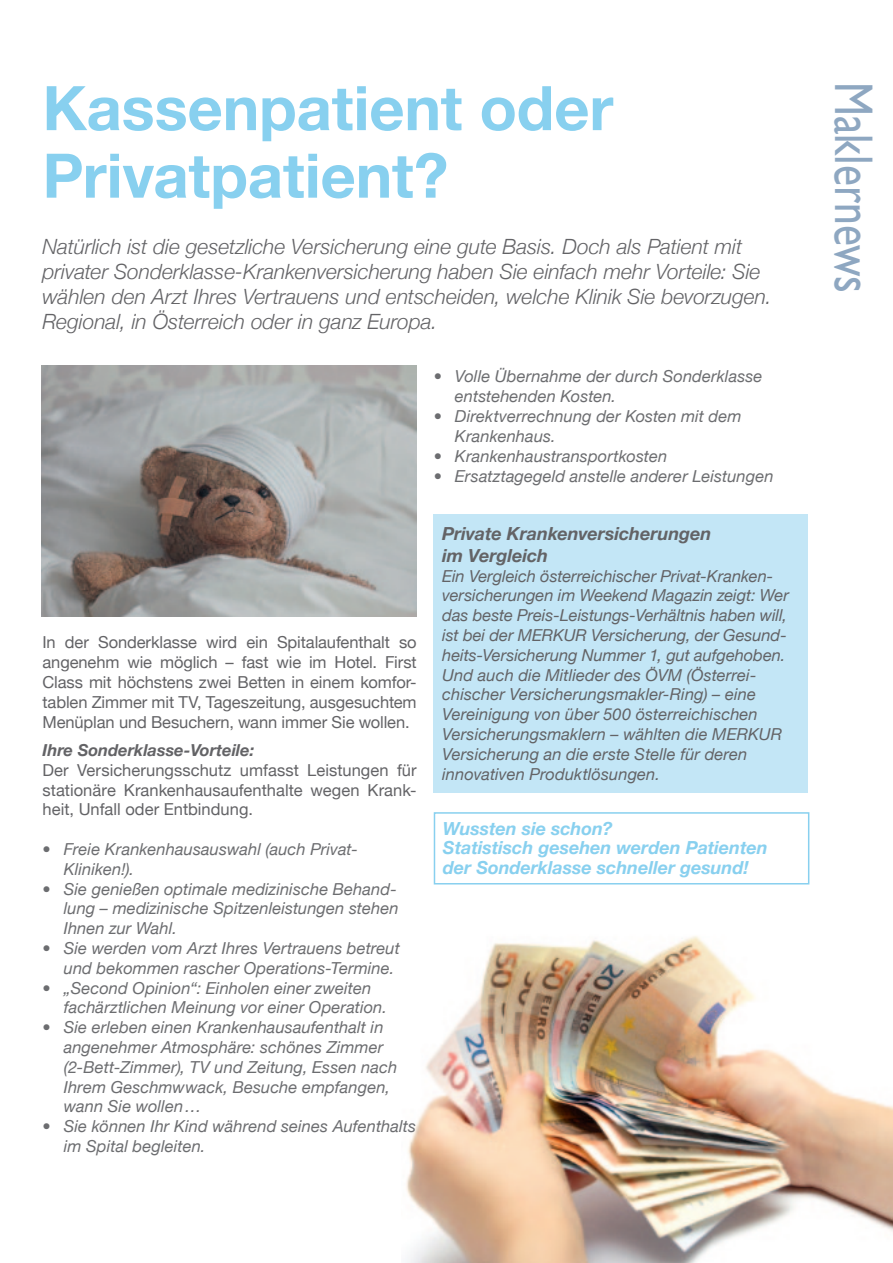
<style>
.page{position:relative;width:893px;height:1263px;background:#fff}
.page>*{position:absolute;margin:0;border:0;box-sizing:border-box;transform-origin:0 0}
.t1{font:700 61.5px/67.5px "Helvetica Neue";color:#88d0ef}
.t2{font:54.3px "Gill Sans";color:#8ea7c1;scale:.8 1}
.t3{font:italic 300 21px/25.2px "Helvetica Neue";color:#636366}
.t4{font:italic 700 18px/19.5px "Helvetica Neue";color:#88d0ef}
.t5{font:italic 700 18px/21.6px "Helvetica Neue";color:#636366}
.t6{font:italic 16.5px/19.8px "Helvetica Neue";letter-spacing:.005em;color:#6c6d70}
.t7{font:italic 16.5px/19.8px "Helvetica Neue";color:#636366}
.t8{font:16.5px/19.8px "Helvetica Neue";letter-spacing:-.005em;color:#636366;text-align:justify}
.t9{font:italic 700 16.5px "Helvetica Neue";color:#636366}
</style>
<div class="page">
<img style="left:406px;top:936px;width:487px;height:327px">
<img style="left:41px;top:366px;width:376px;height:250px">
<div style="left:434px;top:812px;width:375px;height:72px;border:2px solid #88d0ef"></div>
<div style="left:434px;top:514px;width:374px;height:279px;background:#c3e6f6"></div>
<h1 class="t1" style="left:43px;top:73px;width:572px">Kassenpatient oder<br>Privatpatient?</h1>
<p class="t3" style="left:43px;top:233px;width:730px">Natürlich ist die gesetzliche Versicherung eine gute Basis. Doch als Patient mit privater Sonderklasse-Krankenversicherung haben Sie einfach mehr Vorteile: Sie wählen den Arzt Ihres Vertrauens und entscheiden, welche Klinik Sie bevorzugen.<br>Regional, in Österreich oder in ganz Europa.</p>
<p class="t8" style="left:43px;top:632px;width:376px">In der Sonderklasse wird ein Spitalaufenthalt so angenehm wie möglich – fast wie im Hotel. First Class mit höchstens zwei Betten in einem komfor&shy;tablen Zimmer mit TV, Tageszeitung, ausgesuchtem Menüplan und Besuchern, wann immer Sie wollen.</p>
<p class="t9" style="left:43px;top:740px;width:213px">Ihre Sonderklasse-Vorteile:</p>
<p class="t8" style="left:43px;top:760px;width:376px">Der Versicherungsschutz umfasst Leistungen für stationäre Krankenhausaufenthalte wegen Krank&shy;heit, Unfall oder Entbindung.</p>
<p class="t6" style="left:64px;top:839px;width:295px;text-indent:-21px">• Freie Krankenhausauswahl (auch Privat-<br>Kliniken!).</p>
<p class="t6" style="left:64px;top:878px;width:336px;text-align:justify;text-indent:-21px">• Sie genießen optimale medizinische Behand&shy;lung – medizinische Spitzenleistungen stehen Ihnen zur Wahl.</p>
<p class="t6" style="left:64px;top:938px;width:338px;text-indent:-21px">• Sie werden vom Arzt Ihres Vertrauens betreut und bekommen rascher Operations-Termine.</p>
<p class="t6" style="left:64px;top:977px;width:325px;text-indent:-21px">• „Second Opinion“: Einholen einer zweiten fachärztlichen Meinung vor einer Operation.</p>
<p class="t6" style="left:64px;top:1017px;width:335px;text-indent:-21px">• Sie erleben einen Krankenhausaufenthalt in angenehmer Atmosphäre: schönes Zimmer (2-Bett-Zimmer), TV und Zeitung, Essen nach Ihrem Geschmwwack, Besuche empfangen, wann Sie wollen…</p>
<p class="t6" style="left:64px;top:1116px;width:354px;text-indent:-21px">• Sie können Ihr Kind während seines Aufenthalts im Spital begleiten.</p>
<p class="t6" style="left:455px;top:366px;width:309px;text-indent:-21px">• Volle Übernahme der durch Sonderklasse entstehenden Kosten.</p>
<p class="t6" style="left:455px;top:406px;width:288px;text-indent:-21px">• Direktverrechnung der Kosten mit dem<br>Krankenhaus.</p>
<p class="t6" style="left:434px;top:446px;width:235px">• Krankenhaustransportkosten</p>
<p class="t6" style="left:434px;top:465px;width:341px">• Ersatztagegeld anstelle anderer Leistungen</p>
<p class="t5" style="left:442px;top:523px;width:271px">Private Krankenversicherungen im Vergleich</p>
<p class="t7" style="left:442px;top:566px;width:348px">Ein Vergleich österreichischer Privat-Kranken&shy;versicherungen im Weekend Magazin zeigt: Wer das beste Preis-Leistungs-Verhältnis haben will, ist bei der MERKUR Versicherung, der Gesund&shy;heits-Versicherung Nummer 1, gut aufgehoben.<br>Und auch die Mitlieder des ÖVM (Österrei&shy;chischer Versicherungsmakler-Ring) – eine Vereinigung von über 500 österreichischen Versicherungsmaklern – wählten die MERKUR Versicherung an die erste Stelle für deren innovativen Produktlösungen.</p>
<p class="t4" style="left:443px;top:818px;width:326px">Wussten sie schon?<br>Statistisch gesehen werden Patienten der Sonderklasse schneller gesund!</p>
<h2 class="t2" style="left:886px;top:82px;width:265px;rotate:90deg">Maklernews</h2>
</div>
